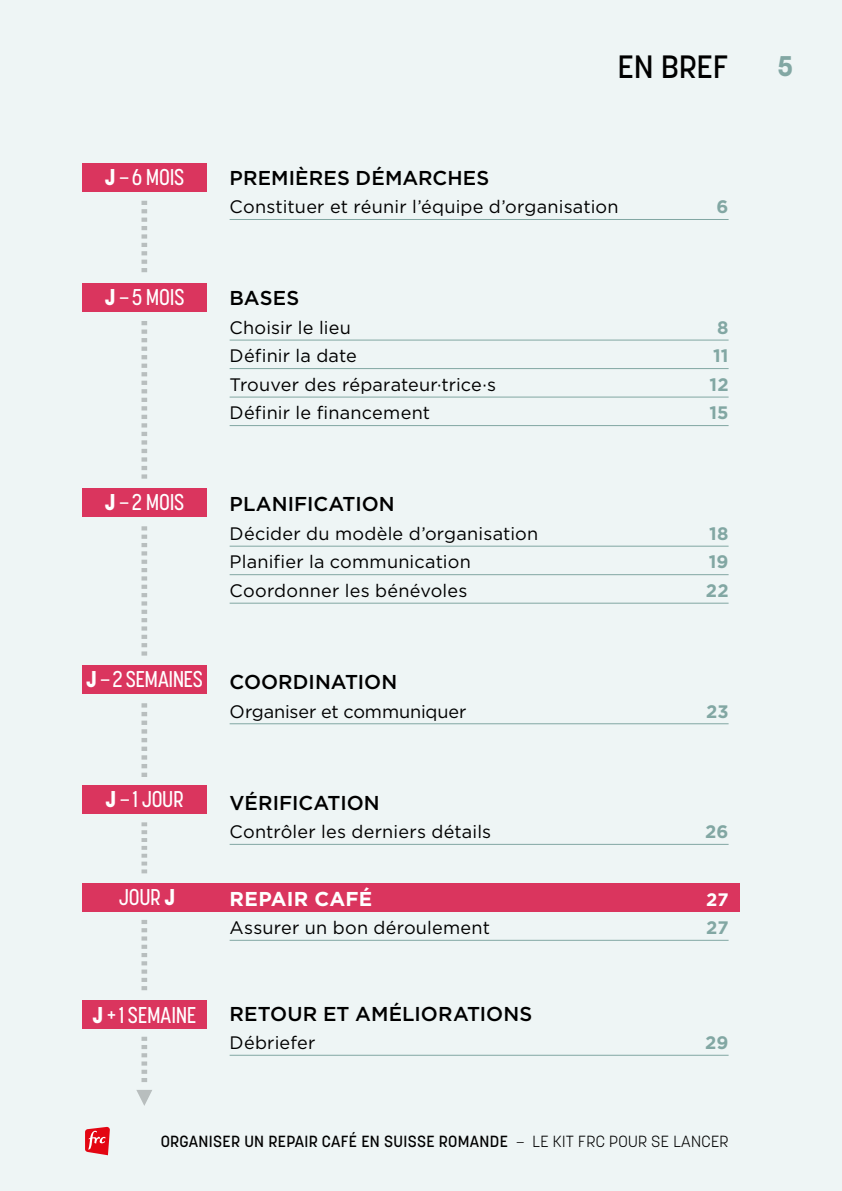
<style>
.page{position:relative;width:842px;height:1191px;background:#eef5f5}
.page>*{position:absolute;margin:0;border:0;box-sizing:border-box;transform-origin:0 0}
.t1{font:500 32px "Korolev";letter-spacing:-.005em;color:#000}
.t2{font:700 28.2px "Korolev";color:#82a7a3}
.t3{font:500 22.6px "Korolev Condensed";letter-spacing:-.015em;color:#fff}
.t4{font:500 20px "Gotham";letter-spacing:.005em;color:#000}
.t5{font:700 20px "Gotham";letter-spacing:.01em;color:#fff}
.t6{font:18px "Gotham";letter-spacing:.01em;color:#000}
.t7{font:700 18px "Gotham";letter-spacing:.015em;color:#82a7a3}
.t8{font:18px "Gotham";letter-spacing:-.01em;color:#000}
.t9{font:700 18px "Gotham";color:#fff}
.t10{font:500 16px "Korolev";letter-spacing:.02em;color:#000}
.s1{font-weight:800}
.s2{font-weight:300}
</style>
<div class="page">
<svg style="left:85px;top:1126px;width:25px;height:29px"></svg>
<svg style="left:141px;top:201px;width:6px;height:71px"></svg>
<svg style="left:141px;top:321px;width:6px;height:157px"></svg>
<svg style="left:141px;top:526px;width:6px;height:129px"></svg>
<svg style="left:141px;top:703px;width:6px;height:74px"></svg>
<svg style="left:141px;top:822px;width:6px;height:51px"></svg>
<svg style="left:141px;top:920px;width:6px;height:70px"></svg>
<svg style="left:141px;top:1036px;width:6px;height:46px"></svg>
<div style="left:82px;top:883px;width:658px;height:28px;background:#da355e"></div>
<div style="left:82px;top:163px;width:125px;height:29px;background:#da355e"></div>
<div style="left:82px;top:1000px;width:125px;height:29px;background:#da355e"></div>
<div style="left:82px;top:283px;width:125px;height:28px;background:#da355e"></div>
<div style="left:82px;top:488px;width:125px;height:28px;background:#da355e"></div>
<div style="left:82px;top:665px;width:125px;height:29px;background:#da355e"></div>
<div style="left:82px;top:785px;width:125px;height:28px;background:#da355e"></div>
<svg style="left:136px;top:1090px;width:16px;height:16px"></svg>
<hr style="left:230px;top:219px;width:499px;height:1px;background:#82a7a3">
<hr style="left:230px;top:339px;width:499px;height:1px;background:#82a7a3">
<hr style="left:230px;top:368px;width:499px;height:1px;background:#82a7a3">
<hr style="left:230px;top:396px;width:499px;height:1px;background:#82a7a3">
<hr style="left:230px;top:425px;width:499px;height:1px;background:#82a7a3">
<hr style="left:230px;top:545px;width:499px;height:1px;background:#82a7a3">
<hr style="left:230px;top:574px;width:499px;height:1px;background:#82a7a3">
<hr style="left:230px;top:602px;width:499px;height:1px;background:#82a7a3">
<hr style="left:230px;top:723px;width:499px;height:1px;background:#82a7a3">
<hr style="left:230px;top:844px;width:499px;height:1px;background:#82a7a3">
<hr style="left:230px;top:939px;width:499px;height:1px;background:#82a7a3">
<hr style="left:230px;top:1054px;width:499px;height:1px;background:#82a7a3">
<h1 class="t1" style="left:617px;top:46px;width:113px">EN BREF</h1>
<h2 class="t2" style="left:777px;top:48px;width:17px">5</h2>
<p class="t3" style="left:105px;top:164px;width:81px"><span class="s1">J</span> –6 MOIS</p>
<p class="t3" style="left:105px;top:284px;width:81px"><span class="s1">J</span> –5 MOIS</p>
<p class="t4" style="left:230px;top:166px;width:261px">PREMIÈRES DÉMARCHES</p>
<p class="t6" style="left:230px;top:197px;width:390px">Constituer et réunir l’équipe d’organisation</p>
<p class="t7" style="left:717px;top:196px;width:13px">6</p>
<p class="t4" style="left:230px;top:287px;width:71px">BASES</p>
<p class="t6" style="left:230px;top:317px;width:123px">Choisir le lieu</p>
<p class="t7" style="left:717px;top:317px;width:13px">8</p>
<p class="t6" style="left:230px;top:346px;width:129px">Définir la date</p>
<p class="t7" style="left:713px;top:345px;width:17px">11</p>
<p class="t6" style="left:230px;top:374px;width:268px">Trouver des réparateur·trice·s</p>
<p class="t7" style="left:709px;top:374px;width:21px">12</p>
<p class="t6" style="left:230px;top:403px;width:202px">Définir le financement</p>
<p class="t7" style="left:709px;top:402px;width:21px">15</p>
<p class="t3" style="left:105px;top:489px;width:81px"><span class="s1">J</span> –2 MOIS</p>
<p class="t4" style="left:230px;top:493px;width:167px">PLANIFICATION</p>
<p class="t6" style="left:230px;top:523px;width:310px">Décider du modèle d’organisation</p>
<p class="t7" style="left:709px;top:523px;width:21px">18</p>
<p class="t6" style="left:230px;top:552px;width:243px">Planifier la communication</p>
<p class="t7" style="left:709px;top:552px;width:21px">19</p>
<p class="t6" style="left:230px;top:580px;width:239px">Coordonner les bénévoles</p>
<p class="t7" style="left:706px;top:580px;width:24px">22</p>
<p class="t3" style="left:86px;top:666px;width:118px"><span class="s1">J</span> –2 SEMAINES</p>
<p class="t4" style="left:230px;top:670px;width:169px">COORDINATION</p>
<p class="t8" style="left:230px;top:701px;width:238px">Organiser et communiquer</p>
<p class="t7" style="left:706px;top:701px;width:24px">23</p>
<p class="t3" style="left:105px;top:786px;width:80px"><span class="s1">J</span> –1 JOUR</p>
<p class="t4" style="left:230px;top:791px;width:152px">VÉRIFICATION</p>
<p class="t6" style="left:230px;top:822px;width:263px">Contrôler les derniers détails</p>
<p class="t7" style="left:705px;top:821px;width:25px">26</p>
<p class="t3" style="left:119px;top:884px;width:58px">JOUR <span class="s1">J</span></p>
<p class="t5" style="left:230px;top:887px;width:144px">REPAIR CAFÉ</p>
<p class="t9" style="left:706px;top:889px;width:24px">27</p>
<p class="t6" style="left:230px;top:917px;width:262px">Assurer un bon déroulement</p>
<p class="t7" style="left:706px;top:917px;width:24px">27</p>
<p class="t3" style="left:93px;top:1001px;width:105px"><span class="s1">J</span> +1 SEMAINE</p>
<p class="t4" style="left:230px;top:1002px;width:304px">RETOUR ET AMÉLIORATIONS</p>
<p class="t6" style="left:230px;top:1032px;width:87px">Débriefer</p>
<p class="t7" style="left:705px;top:1032px;width:25px">29</p>
<p class="t10" style="left:161px;top:1131px;width:569px">ORGANISER UN REPAIR CAFÉ EN SUISSE ROMANDE <span class="s2">– LE KIT FRC POUR SE LANCER</span></p>
</div>
